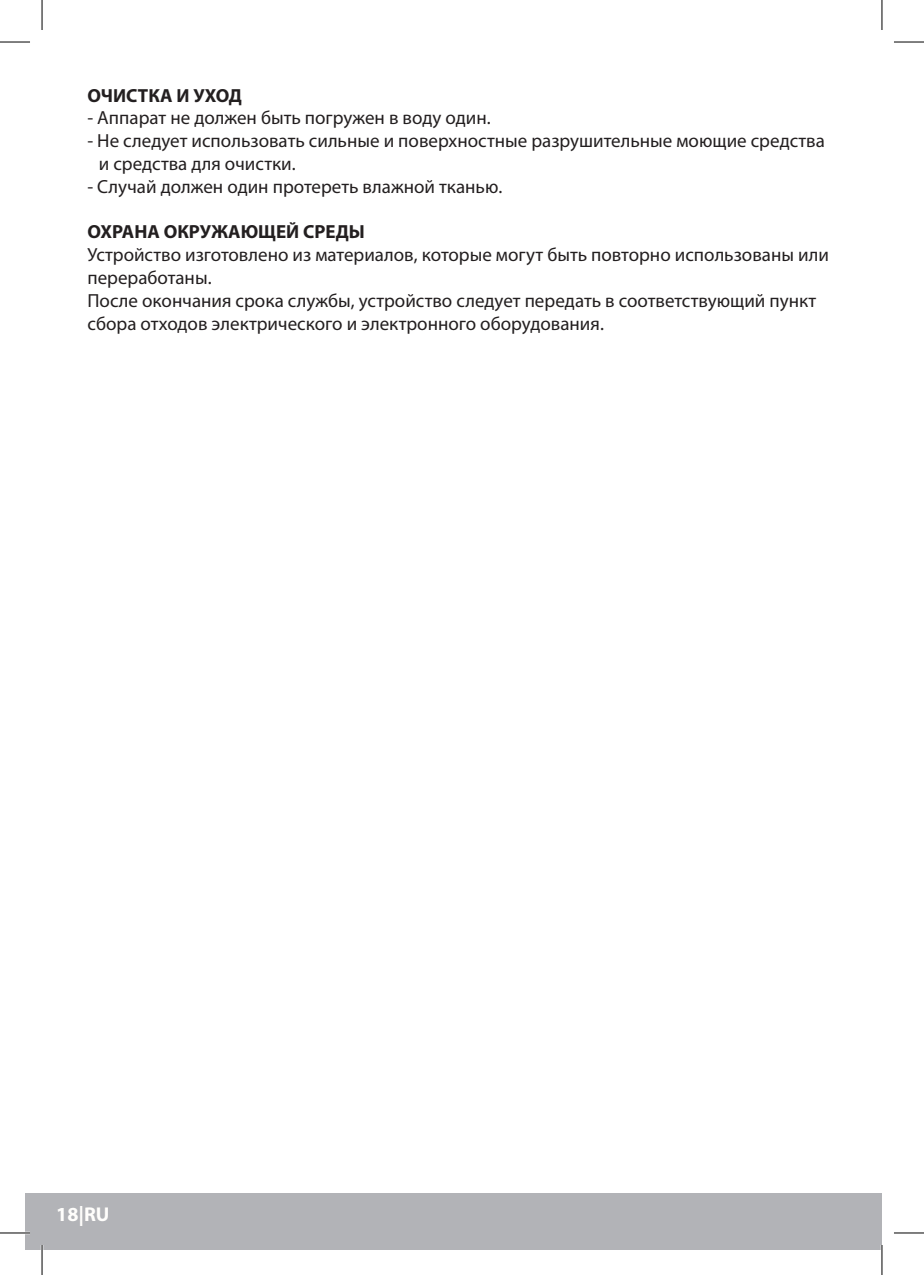
<style>
.page{position:relative;width:924px;height:1275px;background:#fff}
.page>*{position:absolute;margin:0;border:0;box-sizing:border-box;transform-origin:0 0}
.t1{font:700 20px "Myriad Pro";color:#fffefc}
.t2{font:19px/22.8px "Myriad Pro";color:#231f20}
.t3{font:700 19px "Myriad Pro";color:#231f20}
</style>
<div class="page">
<div style="left:25px;top:1193px;width:856px;height:57px;background:#b2b3b7"></div>
<hr style="left:0;top:1231px;width:30px;height:3px;background:#fff">
<hr style="left:41px;top:1245px;width:2px;height:30px;background:#fff">
<hr style="left:880px;top:1245px;width:2px;height:30px;background:#fff">
<hr style="left:0;top:42px;width:30px;height:1px;background:#000">
<hr style="left:893px;top:42px;width:30px;height:1px;background:#000">
<hr style="left:0;top:1232px;width:30px;height:1px;background:#000">
<hr style="left:893px;top:1232px;width:30px;height:1px;background:#000">
<hr style="left:42px;top:0;width:1px;height:30px;background:#000">
<hr style="left:42px;top:1245px;width:1px;height:30px;background:#000">
<hr style="left:881px;top:0;width:1px;height:30px;background:#000">
<hr style="left:881px;top:1245px;width:1px;height:30px;background:#000">
<p class="t3" style="left:87px;top:83px;width:156px">ОЧИСТКА И УХОД</p>
<p class="t2" style="left:87px;top:106px;width:404px">- Аппарат не должен быть погружен в воду один.</p>
<p class="t2" style="left:99px;top:129px;width:727px;text-indent:-11px">- Не следует использовать сильные и поверхностные разрушительные моющие средства и средства для очистки.</p>
<p class="t2" style="left:87px;top:175px;width:416px">- Случай должен один протереть влажной тканью.</p>
<p class="t3" style="left:87px;top:220px;width:279px">ОХРАНА ОКРУЖАЮЩЕЙ СРЕДЫ</p>
<p class="t2" style="left:87px;top:243px;width:742px">Устройство изготовлено из материалов, которые могут быть повторно использованы или переработаны.<br>После окончания срока службы, устройство следует передать в соответствующий пункт сбора отходов электрического и электронного оборудования.</p>
<p class="t1" style="left:56px;top:1200px;width:55px">18|RU</p>
</div>
